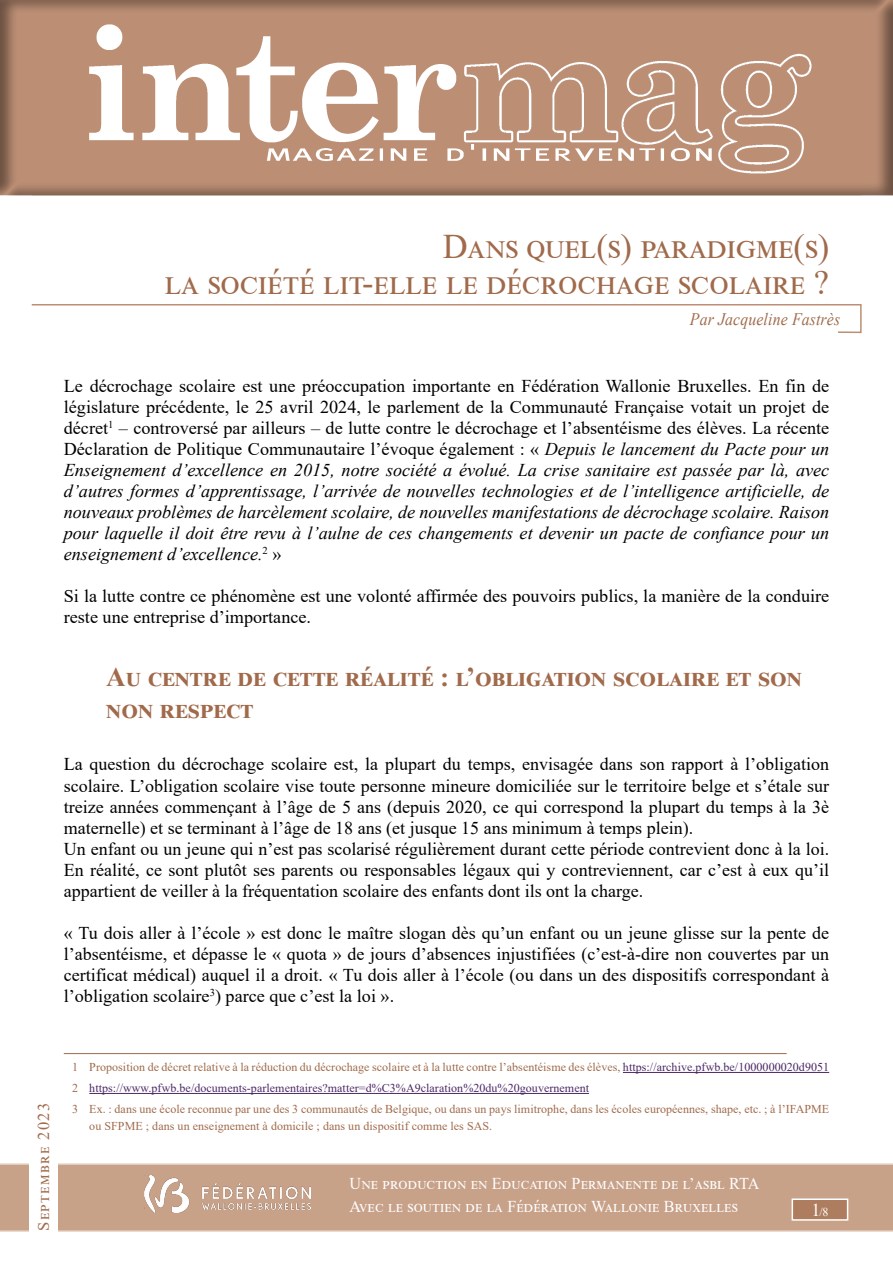
<style>
.page{position:relative;width:893px;height:1263px;background:#fff}
.page>*{position:absolute;margin:0;border:0;box-sizing:border-box;transform-origin:0 0}
.t1{font:34.5px/36px "Times New Roman";color:#a06a4b;text-align:right}
.Titre1_brunmaj__principal{font:700 27px/31.5px "Times New Roman";letter-spacing:.025em;color:#a06a4b}
.t2{font:18px/21px "Times New Roman";color:#000;text-align:justify}
.t3{font:italic 18px/21px "Times New Roman";color:#000;text-align:justify}
.t4{font:italic 17.55px "Times New Roman";letter-spacing:.01em;color:#a06a4b;scale:.9 1}
.t5{font:16.5px/22.5px "Times New Roman";letter-spacing:.01em;color:#fff}
.t6{font:16.5px "Times New Roman";letter-spacing:.08em;color:#a06a4b}
.Note_de_bas_de_page{font:12px/16.5px "Times New Roman";letter-spacing:.005em;color:#a06a4b}
.Note_de_bas_de_page-2{font:12px "Times New Roman";letter-spacing:.005em;color:#4c2867}
.t7{font:12px "Times New Roman";color:#fff}
.s1{font-style:normal}
.s2{color:#4c2867}
.s3{color:#a06a4b}
.s4{font-size:18px}
</style>
<div class="page">
<hr style="left:32px;top:304px;width:829px;height:1px;background:#bc8f75">
<svg style="left:836px;top:304px;width:26px;height:30px"></svg>
<div style="left:0;top:1163px;width:893px;height:69px;background:#c8a189"></div>
<div style="left:792px;top:1199px;width:56px;height:21px;background:#ae7d60"></div>
<div style="left:792px;top:1198px;width:56px;height:23px;border:2px solid #fff"></div>
<div style="left:29px;top:1070px;width:29px;height:178px;background:#fff"></div>
<img style="left:145px;top:1175px;width:166px;height:37px">
<hr style="left:64px;top:1053px;width:723px;height:1px;background:#a06a4b">
<hr style="left:623px;top:1072px;width:206px;height:1px;background:#4c2867">
<hr style="left:89px;top:1093px;width:500px;height:1px;background:#4c2867">
<div style="left:0;top:0;width:893px;height:197px;background:#231f20;opacity:.5"></div>
<img style="left:23px;top:0;width:842px;height:197px">
<h1 class="t1" style="left:165px;top:227px;width:666px">Dans quel(s) paradigme(s)<br>la société lit-elle le décrochage scolaire ?</h1>
<p class="t4" style="left:690px;top:307px;width:168px">Par Jacqueline Fastrès</p>
<p class="t3" style="left:64px;top:375px;width:767px"><span class="s1">Le décrochage scolaire est une préoccupation importante en Fédération Wallonie Bruxelles. En fin de législature précédente, le 25 avril 2024, le parlement de la Communauté Française votait un projet de décret</span><sup>1</sup> <span class="s1">– controversé par ailleurs – de lutte contre le décrochage et l’absentéisme des élèves. La récente Déclaration de Politique Communautaire l’évoque également : «</span> Depuis le lancement du Pacte pour un Enseignement d’excellence en 2015, notre société a évolué. La crise sanitaire est passée par là, avec d’autres formes d’apprentissage, l’arrivée de nouvelles technologies et de l’intelligence artificielle, de nouveaux problèmes de harcèlement scolaire, de nouvelles manifestations de décrochage scolaire. Raison pour laquelle il doit être revu à l’aulne de ces changements et devenir un pacte de confiance pour un enseignement d’excellence.<sup>2</sup> <span class="s1">»</span></p>
<p class="t2" style="left:64px;top:585px;width:767px">Si la lutte contre ce phénomène est une volonté affirmée des pouvoirs publics, la manière de la conduire reste une entreprise d’importance.</p>
<p class="Titre1_brunmaj__principal" style="left:106px;top:661px;width:697px">Au centre de cette réalité : l’obligation scolaire et son non respect</p>
<p class="t2" style="left:64px;top:753px;width:767px">La question du décrochage scolaire est, la plupart du temps, envisagée dans son rapport à l’obligation scolaire. L’obligation scolaire vise toute personne mineure domiciliée sur le territoire belge et s’étale sur treize années commençant à l’âge de 5 ans (depuis 2020, ce qui correspond la plupart du temps à la 3è maternelle) et se terminant à l’âge de 18 ans (et jusque 15 ans minimum à temps plein).</p>
<p class="t2" style="left:64px;top:837px;width:767px">Un enfant ou un jeune qui n’est pas scolarisé régulièrement durant cette période contrevient donc à la loi.<br>En réalité, ce sont plutôt ses parents ou responsables légaux qui y contreviennent, car c’est à eux qu’il appartient de veiller à la fréquentation scolaire des enfants dont ils ont la charge.</p>
<p class="t2" style="left:64px;top:921px;width:767px">« Tu dois aller à l’école » est donc le maître slogan dès qu’un enfant ou un jeune glisse sur la pente de l’absentéisme, et dépasse le « quota » de jours d’absences injustifiées (c’est-à-dire non couvertes par un certificat médical) auquel il a droit. « Tu dois aller à l’école (ou dans un des dispositifs correspondant à l’obligation scolaire<sup>3</sup>) parce que c’est la loi ».</p>
<p class="t6" style="left:32px;top:1231px;width:129px;rotate:-90deg">Septembre 2023</p>
<p class="Note_de_bas_de_page" style="left:72px;top:1058px;width:758px">1 Proposition de décret relative à la réduction du décrochage scolaire et à la lutte contre l’absentéisme des élèves, <span class="s2">https://archive.pfwb.be/1000000020d9051</span></p>
<p class="Note_de_bas_de_page-2" style="left:72px;top:1080px;width:518px"><span class="s3">2</span> https://www.pfwb.be/documents-parlementaires?matter=d%C3%A9claration%20du%20gouvernement</p>
<p class="Note_de_bas_de_page" style="left:89px;top:1100px;width:741px;text-indent:-17px">3 Ex. : dans une école reconnue par une des 3 communautés de Belgique, ou dans un pays limitrophe, dans les écoles européennes, shape, etc. ; à l’IFAPME ou SFPME ; dans un enseignement à domicile ; dans un dispositif comme les SAS.</p>
<p class="t5" style="left:350px;top:1172px;width:412px">Une production en Education Permanente de l’asbl RTA<br>Avec le soutien de la Fédération Wallonie Bruxelles</p>
<p class="t7" style="left:811px;top:1203px;width:18px"><span class="s4">1</span>/8</p>
</div>
